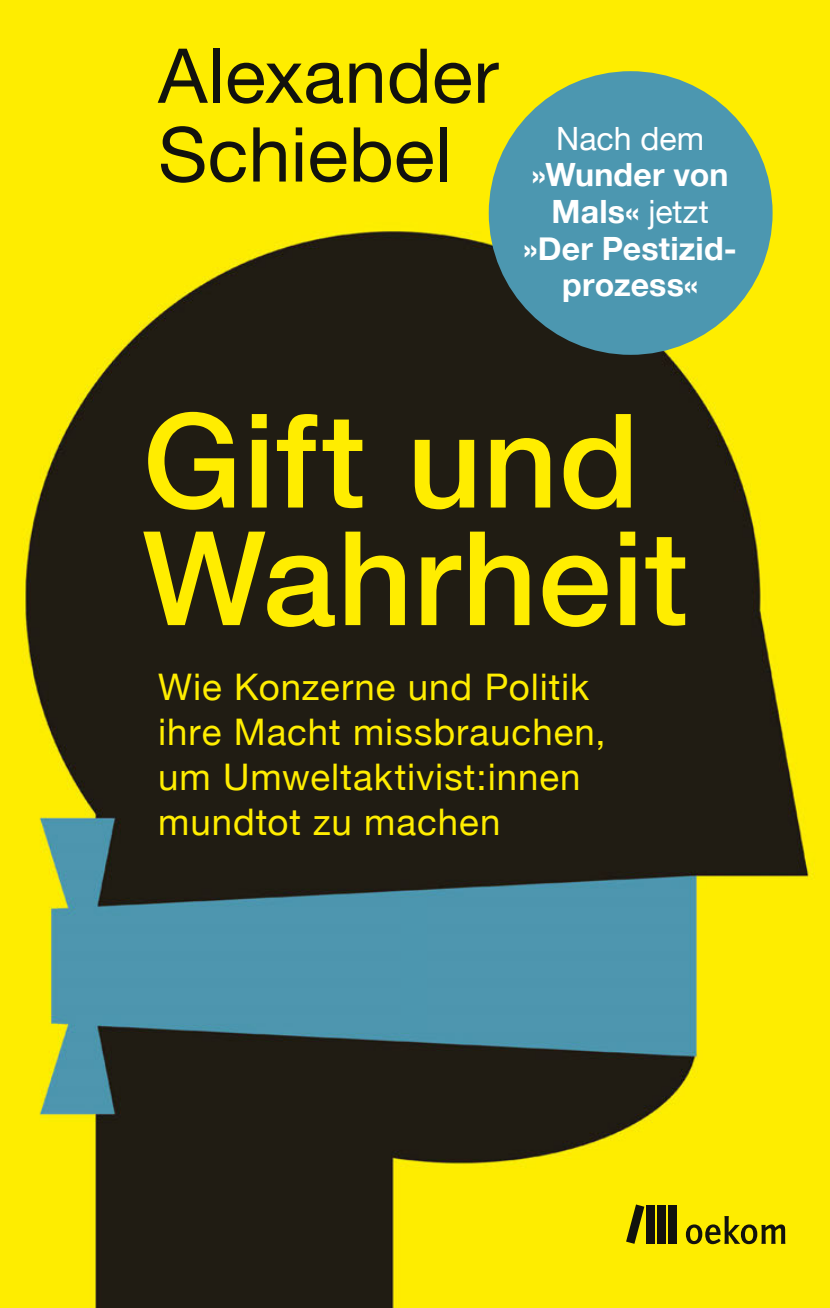
<style>
.page{position:relative;width:830px;height:1308px;background:#fff}
.page>*{position:absolute;margin:0;border:0;box-sizing:border-box;transform-origin:0 0}
.t1{font:500 130.95px/117.5px "Helvetica Neue";letter-spacing:.005em;color:#ffed00}
.t2{font:75.83px/78.8px "Helvetica Neue";color:#12120d}
.t3{font:36.68px/44.8px "Helvetica Neue";letter-spacing:.025em;color:#ffed00}
.t4{font:700 31.95px/36.7px "Helvetica Neue";letter-spacing:.005em;color:#fff;text-align:center}
.t5{font:31.95px "Helvetica Neue";color:#fff}
.s1{font-weight:400}
</style>
<div class="page">
<img style="left:0;top:0;width:829px;height:1307px">
<div style="left:488px;top:71px;width:284px;height:284px;background:#4c97b0;border-radius:50%"></div>
<div style="left:667px;top:1205px;width:9px;height:38px;background:#12120d"></div>
<div style="left:657px;top:1205px;width:8px;height:38px;background:#12120d"></div>
<div style="left:646px;top:1205px;width:8px;height:38px;background:#12120d"></div>
<svg style="left:625px;top:1204px;width:19px;height:39px"></svg>
<svg style="left:685px;top:1216px;width:100px;height:28px;background:#aca104"></svg>
<h2 class="t2" style="left:158px;top:41px;width:342px">Alexander<br>Schiebel</h2>
<p class="t5" style="left:556px;top:115px;width:149px">Nach dem</p>
<p class="t4" style="left:523px;top:158px;width:215px">»Wunder von<br>Mals« <span class="s1">jetzt </span>»Der Pestizid&shy;prozess«</p>
<h1 class="t1" style="left:142px;top:391px;width:546px">Gift und<br>Wahrheit</h1>
<p class="t3" style="left:158px;top:667px;width:449px">Wie Konzerne und Politik ihre Macht missbrauchen, um Umweltaktivist:innen mundtot zu machen</p>
</div>
